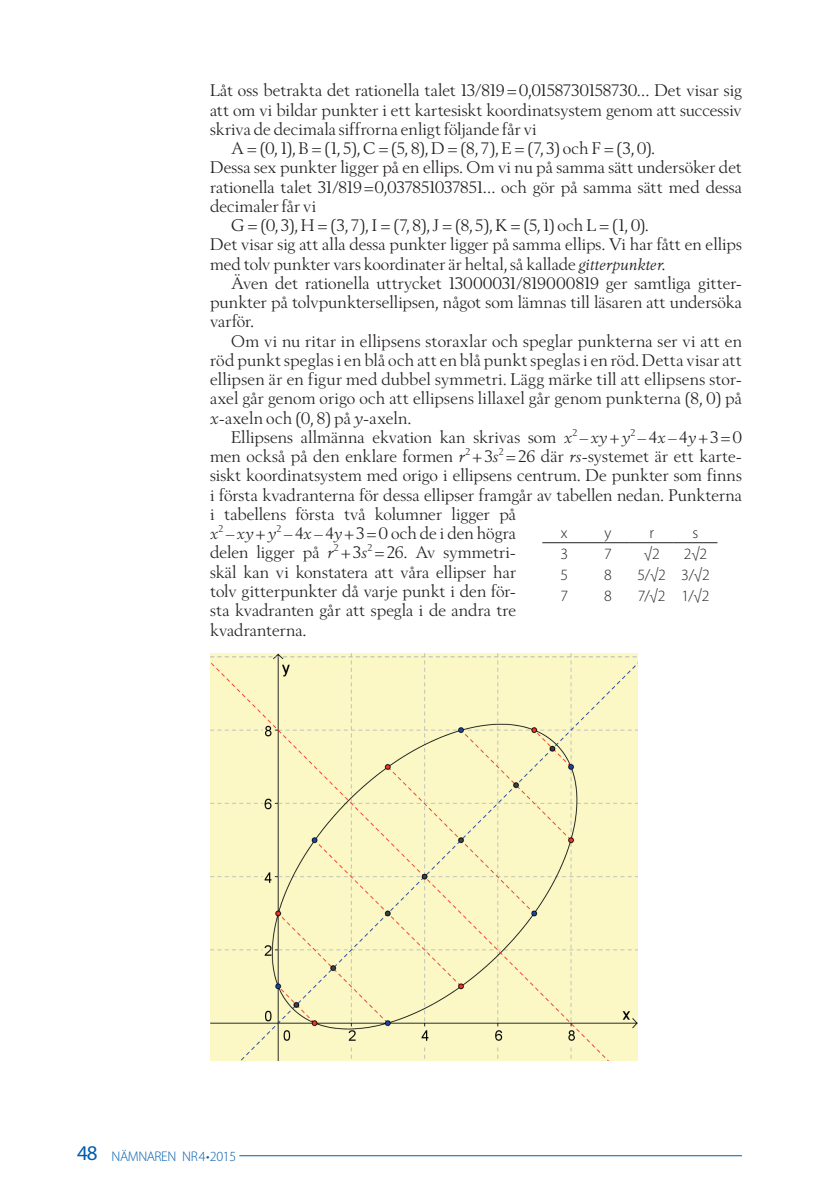
<style>
.page{position:relative;width:819px;height:1201px;background:#fff}
.page>*{position:absolute;margin:0;border:0;box-sizing:border-box;transform-origin:0 0}
.t1{font:16.62px "Berling Nova Display Pro";letter-spacing:.01em;color:#231f20}
.t2{font:300 15.75px "Myriad Pro";color:#231f20}
.t3{font:300 14px "Myriad Pro";letter-spacing:-.03em;color:#015dad}
.s1{font-style:italic;font-size:15.75px}
.s2{font-style:italic}
.s3{font-weight:400;font-size:21px}
</style>
<div class="page">
<hr style="left:239px;top:1155px;width:502px;height:1px;background:#015dad">
<div style="left:210px;top:653px;width:427px;height:407px;background:#fbf8c5"></div>
<hr style="left:542px;top:542px;width:44px;height:1px;background:#231f20">
<hr style="left:586px;top:542px;width:43px;height:1px;background:#231f20">
<hr style="left:629px;top:542px;width:44px;height:1px;background:#231f20">
<hr style="left:673px;top:542px;width:44px;height:1px;background:#231f20">
<p class="t1" style="left:210px;top:80px;width:533px">Låt oss betrakta det rationella talet 13/819=0,0158730158730… Det visar sig</p>
<p class="t1" style="left:210px;top:100px;width:533px">att om vi bildar punkter i ett kartesiskt koordinatsystem genom att successiv</p>
<p class="t1" style="left:210px;top:119px;width:328px">skriva de decimala siffrorna enligt följande får vi</p>
<p class="t1" style="left:231px;top:138px;width:425px">A = (0, 1), B = (1, 5), C = (5, 8), D = (8, 7), E = (7, 3) och F = (3, 0).</p>
<p class="t1" style="left:210px;top:157px;width:533px">Dessa sex punkter ligger på en ellips. Om vi nu på samma sätt undersöker det</p>
<p class="t1" style="left:210px;top:177px;width:533px">rationella talet 31/819=0,037851037851… och gör på samma sätt med dessa</p>
<p class="t1" style="left:210px;top:196px;width:107px">decimaler får vi</p>
<p class="t1" style="left:231px;top:215px;width:419px">G = (0, 3), H = (3, 7), I = (7, 8), J = (8, 5), K = (5, 1) och L = (1, 0).</p>
<p class="t1" style="left:210px;top:234px;width:533px">Det visar sig att alla dessa punkter ligger på samma ellips. Vi har fått en ellips</p>
<p class="t1" style="left:210px;top:254px;width:456px">med tolv punkter vars koordinater är heltal, så kallade <span class="s1">gitterpunkter</span>.</p>
<p class="t1" style="left:231px;top:273px;width:512px">Även det rationella uttrycket 13000031/819000819 ger samtliga gitter-</p>
<p class="t1" style="left:210px;top:292px;width:533px">punkter på tolvpunktersellipsen, något som lämnas till läsaren att undersöka</p>
<p class="t1" style="left:210px;top:311px;width:45px">varför.</p>
<p class="t1" style="left:231px;top:331px;width:512px">Om vi nu ritar in ellipsens storaxlar och speglar punkterna ser vi att en</p>
<p class="t1" style="left:210px;top:350px;width:533px">röd punkt speglas i en blå och att en blå punkt speglas i en röd. Detta visar att</p>
<p class="t1" style="left:210px;top:369px;width:533px">ellipsen är en figur med dubbel symmetri. Lägg märke till att ellipsens stor-</p>
<p class="t1" style="left:210px;top:388px;width:533px">axel går genom origo och att ellipsens lillaxel går genom punkterna (8, 0) på</p>
<p class="t1" style="left:210px;top:408px;width:202px"><span class="s2">x</span>-axeln och (0, 8) på <span class="s2">y</span>-axeln.</p>
<p class="t1" style="left:231px;top:427px;width:512px">Ellipsens allmänna ekvation kan skrivas som <span class="s1">x</span><sup>2</sup> –<span class="s1">xy</span>+<span class="s1">y</span><sup>2</sup> –4<span class="s1">x</span>–4<span class="s1">y</span>+3=0</p>
<p class="t1" style="left:210px;top:446px;width:533px">men också på den enklare formen <span class="s1">r</span><sup>2</sup> +3<span class="s1">s</span><sup>2</sup> =26 där <span class="s1">rs</span>-systemet är ett karte-</p>
<p class="t1" style="left:210px;top:465px;width:533px">siskt koordinatsystem med origo i ellipsens centrum. De punkter som finns</p>
<p class="t1" style="left:210px;top:485px;width:533px">i första kvadranterna för dessa ellipser framgår av tabellen nedan. Punkterna</p>
<p class="t1" style="left:210px;top:504px;width:307px">i tabellens första två kolumner ligger på</p>
<p class="t1" style="left:210px;top:523px;width:307px"><span class="s1">x</span><sup>2</sup> –<span class="s1">xy</span>+<span class="s1">y</span><sup>2</sup> –4<span class="s1">x</span>–4<span class="s1">y</span>+3=0 och de i den högra</p>
<p class="t1" style="left:210px;top:542px;width:306px">delen ligger på <span class="s1">r</span><sup>2</sup> +3<span class="s1">s</span><sup>2</sup> =26. Av symmetri-</p>
<p class="t1" style="left:210px;top:562px;width:307px">skäl kan vi konstatera att våra ellipser har</p>
<p class="t1" style="left:210px;top:581px;width:307px">tolv gitterpunkter då varje punkt i den för-</p>
<p class="t1" style="left:210px;top:600px;width:307px">sta kvadranten går att spegla i de andra tre</p>
<p class="t1" style="left:210px;top:619px;width:98px">kvadranterna.</p>
<p class="t2" style="left:560px;top:524px;width:8px">x</p>
<p class="t2" style="left:604px;top:524px;width:8px">y</p>
<p class="t2" style="left:649px;top:524px;width:6px">r</p>
<p class="t2" style="left:692px;top:524px;width:7px">s</p>
<p class="t2" style="left:560px;top:545px;width:9px">3</p>
<p class="t2" style="left:604px;top:545px;width:9px">7</p>
<p class="t2" style="left:643px;top:545px;width:18px">√2</p>
<p class="t2" style="left:683px;top:545px;width:25px">2√2</p>
<p class="t2" style="left:560px;top:566px;width:9px">5</p>
<p class="t2" style="left:604px;top:566px;width:9px">8</p>
<p class="t2" style="left:637px;top:566px;width:74px">5/√2 3/√2</p>
<p class="t2" style="left:560px;top:587px;width:9px">7</p>
<p class="t2" style="left:604px;top:587px;width:9px">8</p>
<p class="t2" style="left:638px;top:587px;width:73px">7/√2 1/√2</p>
<p class="t3" style="left:77px;top:1148px;width:161px"><span class="s3">48</span> NÄMNAREN NR4•2015</p>
</div>
